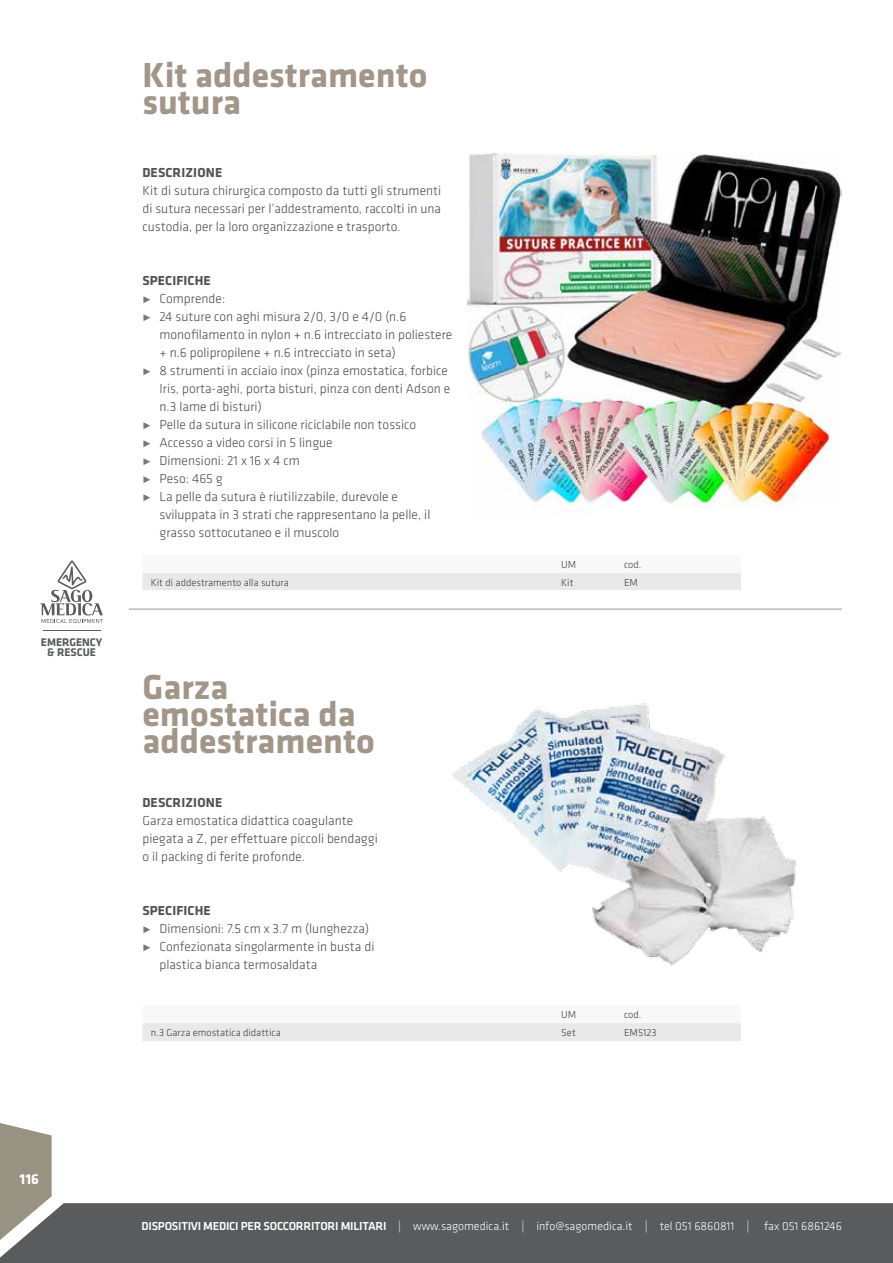
<style>
.page{position:relative;width:893px;height:1263px;background:#fff}
.page>*{position:absolute;margin:0;border:0;box-sizing:border-box;transform-origin:0 0}
.t1{font:700 36px/27px "Klavika";color:#a19689}
.t2{font:700 15px "Klavika";color:#fff}
.t3{font:300 13.5px/18px "Klavika";color:#4b4b4d}
.t4{font:700 13.5px "Klavika";letter-spacing:.01em;color:#535355}
.t5{font:300 12px "Klavika";color:#fff}
.t6{font:700 11.55px/9.8px "Klavika";color:#5a5b5d;text-align:center}
.t7{font:300 10.5px "Klavika";color:#3e3d40}
.s1{color:#767779}
.s2{font-weight:500}
</style>
<div class="page">
<hr style="left:129px;top:609px;width:713px;height:1px;background:#a19689">
<div style="left:142px;top:1023px;width:599px;height:18px;background:#e9e9ea"></div>
<img style="left:467px;top:153px;width:375px;height:356px">
<div style="left:142px;top:573px;width:599px;height:17px;background:#e9e9ea"></div>
<img style="left:452px;top:703px;width:273px;height:169px">
<img style="left:585px;top:779px;width:211px;height:187px">
<div style="left:0;top:1203px;width:893px;height:60px;background:#5a5b5d"></div>
<svg style="left:0;top:1123px;width:52px;height:127px"></svg>
<svg style="left:40px;top:560px;width:63px;height:63px"></svg>
<hr style="left:43px;top:630px;width:57px;height:1px;background:#5a5b5d">
<p class="t6" style="left:41px;top:638px;width:63px">EMERGENCY &amp; RESCUE</p>
<h1 class="t1" style="left:142px;top:62px;width:286px">Kit addestramento sutura</h1>
<p class="t4" style="left:142px;top:165px;width:81px">DESCRIZIONE</p>
<p class="t3" style="left:142px;top:182px;width:300px;text-align:justify">Kit di sutura chirurgica composto da tutti gli strumenti di sutura necessari per l’addestramento, raccolti in una custodia, per la loro organizzazione e trasporto.</p>
<p class="t4" style="left:142px;top:273px;width:70px">SPECIFICHE</p>
<p class="t3" style="left:142px;top:290px;width:84px"><span class="s1">˭</span> Comprende:</p>
<p class="t3" style="left:142px;top:308px;width:266px"><span class="s1">˭</span> 24 suture con aghi misura 2/0, 3/0 e 4/0 (n.6</p>
<p class="t3" style="left:159px;top:326px;width:294px">monofilamento in nylon + n.6 intrecciato in poliestere</p>
<p class="t3" style="left:159px;top:344px;width:238px">+ n.6 polipropilene + n.6 intrecciato in seta)</p>
<p class="t3" style="left:142px;top:362px;width:307px"><span class="s1">˭</span> 8 strumenti in acciaio inox (pinza emostatica, forbice</p>
<p class="t3" style="left:159px;top:380px;width:292px">Iris, porta-aghi, porta bisturi, pinza con denti Adson e</p>
<p class="t3" style="left:159px;top:398px;width:104px">n.3 lame di bisturi)</p>
<p class="t3" style="left:142px;top:416px;width:275px"><span class="s1">˭</span> Pelle da sutura in silicone riciclabile non tossico</p>
<p class="t3" style="left:142px;top:434px;width:192px"><span class="s1">˭</span> Accesso a video corsi in 5 lingue</p>
<p class="t3" style="left:142px;top:452px;width:159px"><span class="s1">˭</span> Dimensioni: 21 x 16 x 4 cm</p>
<p class="t3" style="left:142px;top:470px;width:82px"><span class="s1">˭</span> Peso: 465 g</p>
<p class="t3" style="left:142px;top:488px;width:257px"><span class="s1">˭</span> La pelle da sutura è riutilizzabile, durevole e</p>
<p class="t3" style="left:159px;top:506px;width:272px">sviluppata in 3 strati che rappresentano la pelle, il</p>
<p class="t3" style="left:159px;top:524px;width:181px">grasso sottocutaneo e il muscolo</p>
<p class="t7" style="left:561px;top:559px;width:16px">UM</p>
<p class="t7" style="left:624px;top:559px;width:19px">cod.</p>
<p class="t7" style="left:151px;top:576px;width:139px">Kit di addestramento alla sutura</p>
<p class="t7" style="left:561px;top:576px;width:14px">Kit</p>
<p class="t7" style="left:624px;top:576px;width:15px">EM</p>
<h1 class="t1" style="left:142px;top:674px;width:234px">Garza emostatica da addestramento</h1>
<p class="t4" style="left:142px;top:795px;width:81px">DESCRIZIONE</p>
<p class="t3" style="left:142px;top:812px;width:237px">Garza emostatica didattica coagulante piegata a Z, per effettuare piccoli bendaggi o il packing di ferite profonde.</p>
<p class="t4" style="left:142px;top:903px;width:70px">SPECIFICHE</p>
<p class="t3" style="left:142px;top:920px;width:228px"><span class="s1">˭</span> Dimensioni: 7.5 cm x 3.7 m (lunghezza)</p>
<p class="t3" style="left:142px;top:938px;width:234px"><span class="s1">˭</span> Confezionata singolarmente in busta di</p>
<p class="t3" style="left:159px;top:956px;width:159px">plastica bianca termosaldata</p>
<p class="t7" style="left:561px;top:1009px;width:16px">UM</p>
<p class="t7" style="left:624px;top:1009px;width:19px">cod.</p>
<p class="t7" style="left:151px;top:1027px;width:131px">n.3 Garza emostatica didattica</p>
<p class="t7" style="left:561px;top:1027px;width:16px">Set</p>
<p class="t7" style="left:624px;top:1027px;width:34px">EM5123</p>
<p class="t2" style="left:20px;top:1171px;width:21px">116</p>
<p class="t5" style="left:142px;top:1220px;width:702px"><span class="s2">DISPOSITIVI MEDICI PER SOCCORRITORI MILITARI</span> | www.sagomedica.it | info@sagomedica.it | tel 051 6860811 | fax 051 6861246</p>
</div>
